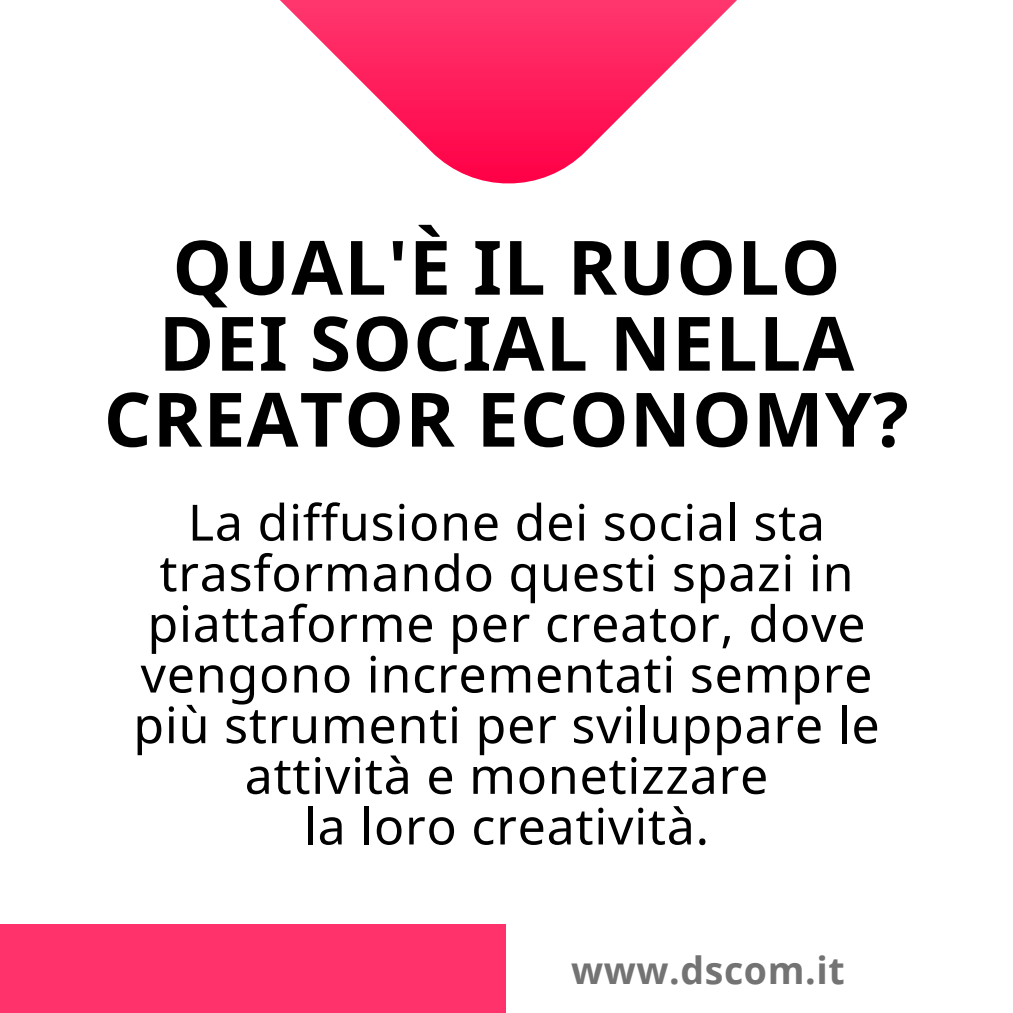
<style>
.page{position:relative;width:1013px;height:1013px;background:#fff}
.page>*{position:absolute;margin:0;border:0;box-sizing:border-box;transform-origin:0 0}
.t1{font:700 75px/76px "Noto Sans";letter-spacing:.015em;color:#000;text-align:center}
.t2{font:50px/50.6px "Noto Sans";letter-spacing:.015em;color:#000;text-align:center}
.t3{font:700 37.5px "Noto Sans";letter-spacing:.015em;color:#737373}
</style>
<div class="page">
<svg style="left:280px;top:0;width:457px;height:184px"></svg>
<div style="left:0;top:924px;width:506px;height:88px;background:#ff326b"></div>
<h1 class="t1" style="left:104px;top:227px;width:806px">QUAL'È IL RUOLO<br>DEI SOCIAL NELLA<br>CREATOR ECONOMY?</h1>
<p class="t2" style="left:133px;top:496px;width:747px">La diffusione dei social sta trasformando questi spazi in piattaforme per creator, dove vengono incrementati sempre più strumenti per sviluppare le attività e monetizzare<br>la loro creatività.</p>
<p class="t3" style="left:571px;top:943px;width:275px">www.dscom.it</p>
</div>
